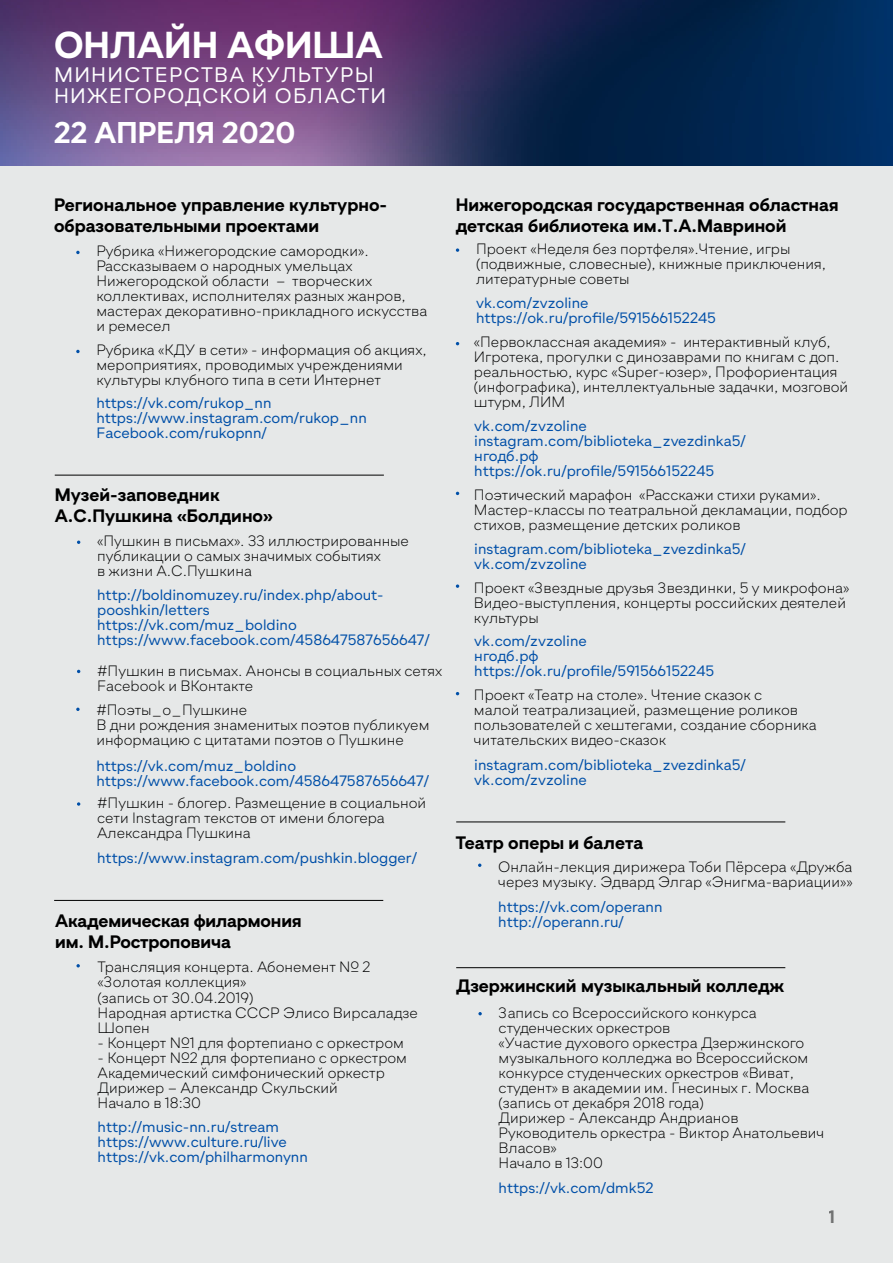
<style>
.page{position:relative;width:893px;height:1263px;background:#e6e8e8}
.page>*{position:absolute;margin:0;border:0;box-sizing:border-box;transform-origin:0 0}
.t1{font:700 37.5px "Gramatika";color:#fff}
.t2{font:700 30px "Gramatika";color:#fff}
.t3{font:21px/21px "Gramatika";letter-spacing:.06em;color:#fff}
.t4{font:700 18px/21.6px "Gramatika";color:#000}
.t5{font:300 15px/15px "Gramatika";color:#000}
.t6{font:15px/15px "Gramatika";color:#004fa8}
</style>
<div class="page">
<img style="left:0;top:0;width:893px;height:166px">
<svg style="left:76px;top:350px;width:4px;height:3px"></svg>
<svg style="left:76px;top:251px;width:4px;height:3px"></svg>
<svg style="left:77px;top:540px;width:3px;height:4px"></svg>
<svg style="left:77px;top:802px;width:3px;height:4px"></svg>
<hr style="left:55px;top:475px;width:329px;height:1px;background:#000">
<svg style="left:76px;top:708px;width:4px;height:3px"></svg>
<hr style="left:54px;top:900px;width:329px;height:1px;background:#000">
<hr style="left:456px;top:822px;width:329px;height:1px;background:#000">
<svg style="left:76px;top:964px;width:4px;height:3px"></svg>
<svg style="left:456px;top:248px;width:3px;height:4px"></svg>
<svg style="left:456px;top:584px;width:3px;height:4px"></svg>
<svg style="left:478px;top:1012px;width:4px;height:3px"></svg>
<hr style="left:456px;top:967px;width:329px;height:1px;background:#000">
<h1 class="t1" style="left:54px;top:18px;width:330px">ОНЛАЙН АФИША</h1>
<h3 class="t3" style="left:54px;top:65px;width:334px">МИНИСТЕРСТВА КУЛЬТУРЫ<br>НИЖЕГОРОДСКОЙ ОБЛАСТИ</h3>
<h2 class="t2" style="left:54px;top:110px;width:243px">22 АПРЕЛЯ 2020</h2>
<p class="t4" style="left:54px;top:194px;width:335px">Региональное управление культурно&shy;образовательными проектами</p>
<p class="t5" style="left:96px;top:244px;width:332px">Рубрика «Нижегородские самородки».<br>Рассказываем о народных умельцах Нижегородской области – творческих коллективах, исполнителях разных жанров, мастерах декоративно-прикладного искусства и ремесел</p>
<p class="t5" style="left:96px;top:343px;width:332px">Рубрика «КДУ в сети» - информация об акциях, мероприятиях, проводимых учреждениями культуры клубного типа в сети Интернет</p>
<p class="t6" style="left:96px;top:396px;width:272px">https://vk.com/rukop_nn https://www.instagram.com/rukop_nn<br>Facebook.com/rukopnn/</p>
<p class="t4" style="left:55px;top:484px;width:220px">Музей-заповедник<br>А.С.Пушкина «Болдино»</p>
<p class="t5" style="left:97px;top:533px;width:313px">«Пушкин в письмах». 33 иллюстрированные публикации о самых значимых событиях<br>в жизни А.С.Пушкина</p>
<p class="t6" style="left:97px;top:587px;width:334px">http://boldinomuzey.ru/index.php/about&shy;pooshkin/letters<br>https://vk.com/muz_boldino https://www.facebook.com/458647587656647/</p>
<p class="t5" style="left:97px;top:663px;width:347px">#Пушкин в письмах. Анонсы в социальных сетях<br>Facebook и ВКонтакте</p>
<p class="t5" style="left:96px;top:703px;width:335px">#Поэты_о_Пушкине<br>В дни рождения знаменитых поэтов публикуем информацию с цитатами поэтов о Пушкине</p>
<p class="t6" style="left:96px;top:758px;width:334px">https://vk.com/muz_boldino https://www.facebook.com/458647587656647/</p>
<p class="t5" style="left:97px;top:796px;width:330px">#Пушкин - блогер. Размещение в социальной сети Instagram текстов от имени блогера<br>Александра Пушкина</p>
<p class="t6" style="left:97px;top:850px;width:321px">https://www.instagram.com/pushkin.blogger/</p>
<p class="t4" style="left:55px;top:910px;width:248px">Академическая филармония им. М.Ростроповича</p>
<p class="t5" style="left:98px;top:960px;width:322px">Трансляция концерта. Абонемент № 2 «Золотая коллекция»<br>(запись от 30.04.2019)<br>Народная артистка СССР Элисо Вирсаладзе<br>Шопен</p>
<p class="t5" style="left:98px;top:1035px;width:308px">- Концерт №1 для фортепиано с оркестром</p>
<p class="t5" style="left:98px;top:1050px;width:311px">- Концерт №2 для фортепиано с оркестром<br>Академический симфонический оркестр<br>Дирижер – Александр Скульский<br>Начало в 18:30</p>
<p class="t6" style="left:98px;top:1119px;width:212px">http://music-nn.ru/stream https://www.culture.ru/live https://vk.com/philharmonynn</p>
<p class="t4" style="left:456px;top:194px;width:384px">Нижегородская государственная областная детская библиотека им.Т.А.Мавриной</p>
<p class="t5" style="left:476px;top:241px;width:351px">Проект «Неделя без портфеля».Чтение, игры (подвижные, словесные), книжные приключения, литературные советы</p>
<p class="t6" style="left:476px;top:295px;width:241px">vk.com/zvzoline https://ok.ru/profile/591566152245</p>
<p class="t5" style="left:474px;top:335px;width:376px">«Первоклассная академия» - интерактивный клуб, Игротека, прогулки с динозаврами по книгам с доп. реальностью, курс «Super-юзер», Профориентация (инфографика), интеллектуальные задачки, мозговой штурм, ЛИМ</p>
<p class="t6" style="left:474px;top:418px;width:273px">vk.com/zvzoline instagram.com/biblioteka_zvezdinka5/ нгодб.рф https://ok.ru/profile/591566152245</p>
<p class="t5" style="left:474px;top:487px;width:375px">Поэтический марафон «Расскажи стихи руками».<br>Мастер-классы по театральной декламации, подбор стихов, размещение детских роликов</p>
<p class="t6" style="left:474px;top:541px;width:273px">instagram.com/biblioteka_zvezdinka5/ vk.com/zvzoline</p>
<p class="t5" style="left:474px;top:580px;width:377px">Проект «Звездные друзья Звездинки, 5 у микрофона»<br>Видео-выступления, концерты российских деятелей культуры</p>
<p class="t6" style="left:474px;top:633px;width:241px">vk.com/zvzoline<br>нгодб.рф https://ok.ru/profile/591566152245</p>
<p class="t5" style="left:474px;top:687px;width:344px">Проект «Театр на столе». Чтение сказок с<br>малой театрализацией, размещение роликов пользователей с хештегами, создание сборника читательских видео-сказок</p>
<p class="t6" style="left:474px;top:757px;width:273px">instagram.com/biblioteka_zvezdinka5/ vk.com/zvzoline</p>
<p class="t4" style="left:456px;top:832px;width:189px">Театр оперы и балета</p>
<p class="t5" style="left:498px;top:859px;width:356px">Онлайн-лекция дирижера Тоби Пёрсера «Дружба через музыку. Эдвард Элгар «Энигма-вариации»»</p>
<p class="t6" style="left:498px;top:900px;width:166px">https://vk.com/operann http://operann.ru/</p>
<p class="t4" style="left:456px;top:975px;width:330px">Дзержинский музыкальный колледж</p>
<p class="t5" style="left:499px;top:1005px;width:327px">Запись со Всероссийского конкурса студенческих оркестров<br>«Участие духового оркестра Дзержинского музыкального колледжа во Всероссийском конкурсе студенческих оркестров «Виват, студент» в академии им. Гнесиных г. Москва (запись от декабря 2018 года)<br>Дирижер - Александр Андрианов<br>Руководитель оркестра - Виктор Анатольевич<br>Власов»<br>Начало в 13:00</p>
<p class="t6" style="left:499px;top:1180px;width:156px">https://vk.com/dmk52</p>
<p class="t4" style="left:829px;top:1206px;width:8px">1</p>
</div>
